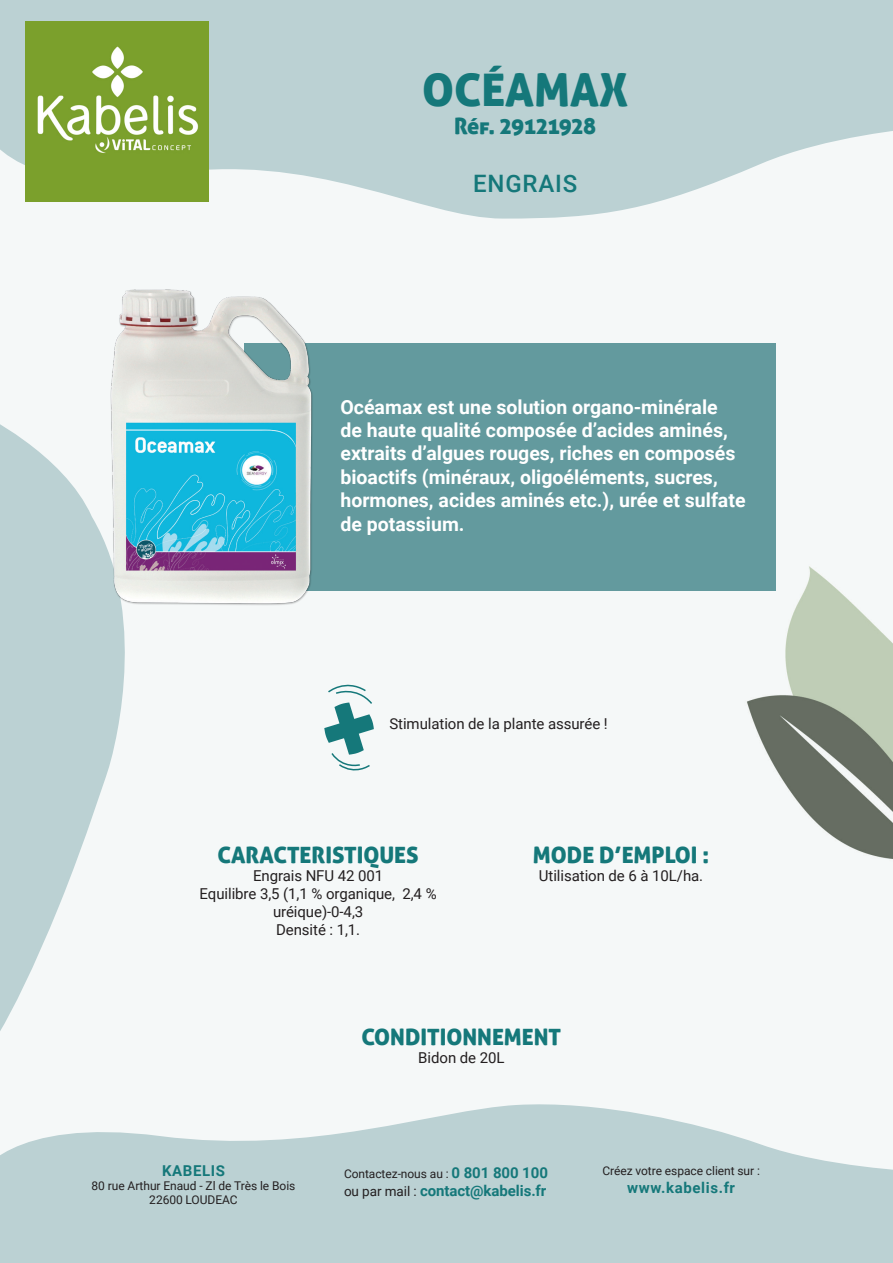
<style>
.page{position:relative;width:893px;height:1263px;background:#fff}
.page>*{position:absolute;margin:0;border:0;box-sizing:border-box;transform-origin:0 0}
.t1{font:45px "Aller Display";color:#15787a}
.t2{font:500 24px "Roboto";letter-spacing:.035em;color:#15787a}
.t3{font:22.5px "Aller Display";color:#15787a}
.t4{font:700 19.5px/23.4px "Roboto";color:#fff}
.t5{font:15px/18px "Roboto";letter-spacing:-.005em;color:#231f20;text-align:center}
.t6{font:700 15px "Roboto";letter-spacing:-.005em;color:#15787a}
.t7{font:700 15px "Roboto";letter-spacing:.04em;color:#15787a}
.t8{font:12px/14.4px "Roboto";letter-spacing:-.005em;color:#231f20;text-align:center}
.s1{font-weight:700;font-size:15px;color:#15787a}
.s2{font-weight:400;font-size:13.5px;color:#231f20}
</style>
<div class="page">
<img style="left:744px;top:343px;width:149px;height:519px">
<svg style="left:0;top:424px;width:125px;height:608px;fill:#bbd1d3"></svg>
<svg style="left:0;top:0;width:893px;height:219px;fill:#bbd1d3"></svg>
<svg style="left:0;top:1104px;width:893px;height:159px;fill:#bbd1d3"></svg>
<img style="left:26px;top:22px;width:182px;height:180px">
<div style="left:244px;top:343px;width:531px;height:248px;background:#639a9e"></div>
<img style="left:101px;top:289px;width:212px;height:326px">
<svg style="left:328px;top:684px;width:45px;height:87px"></svg>
<p class="t1" style="left:422px;top:62px;width:207px">OCÉAMAX</p>
<p class="t3" style="left:454px;top:112px;width:144px">Réf. 29121928</p>
<p class="t2" style="left:473px;top:167px;width:106px">ENGRAIS</p>
<p class="t4" style="left:340px;top:394px;width:407px">Océamax est une solution organo-minérale<br>de haute qualité composée d’acides aminés, extraits d’algues rouges, riches en composés bioactifs (minéraux, oligoéléments, sucres, hormones, acides aminés etc.), urée et sulfate de potassium.</p>
<p class="t5" style="left:389px;top:714px;width:220px">Stimulation de la plante assurée !</p>
<p class="t3" style="left:217px;top:841px;width:203px">CARACTERISTIQUES</p>
<p class="t5" style="left:253px;top:866px;width:132px">Engrais NFU 42 001</p>
<p class="t5" style="left:200px;top:884px;width:238px">Equilibre 3,5 (1,1 % organique, 2,4 % uréique)-0-4,3</p>
<p class="t5" style="left:276px;top:920px;width:86px">Densité : 1,1.</p>
<p class="t3" style="left:533px;top:841px;width:178px">MODE D’EMPLOI :</p>
<p class="t5" style="left:539px;top:866px;width:166px">Utilisation de 6 à 10L/ha.</p>
<p class="t7" style="left:162px;top:1160px;width:64px">KABELIS</p>
<p class="t8" style="left:92px;top:1178px;width:205px">80 rue Arthur Enaud - Zl de Très le Bois<br>22600 LOUDEAC</p>
<p class="t3" style="left:362px;top:1023px;width:201px">CONDITIONNEMENT</p>
<p class="t5" style="left:418px;top:1048px;width:88px">Bidon de 20L</p>
<p class="t8" style="left:344px;top:1166px;width:205px">Contactez-nous au : <span class="s1">0 801 800 100</span></p>
<p class="t6" style="left:344px;top:1180px;width:204px"><span class="s2">ou par mail :</span> contact@kabelis.fr</p>
<p class="t8" style="left:602px;top:1163px;width:159px">Créez votre espace client sur :</p>
<p class="t7" style="left:627px;top:1177px;width:109px">www.kabelis.fr</p>
</div>
